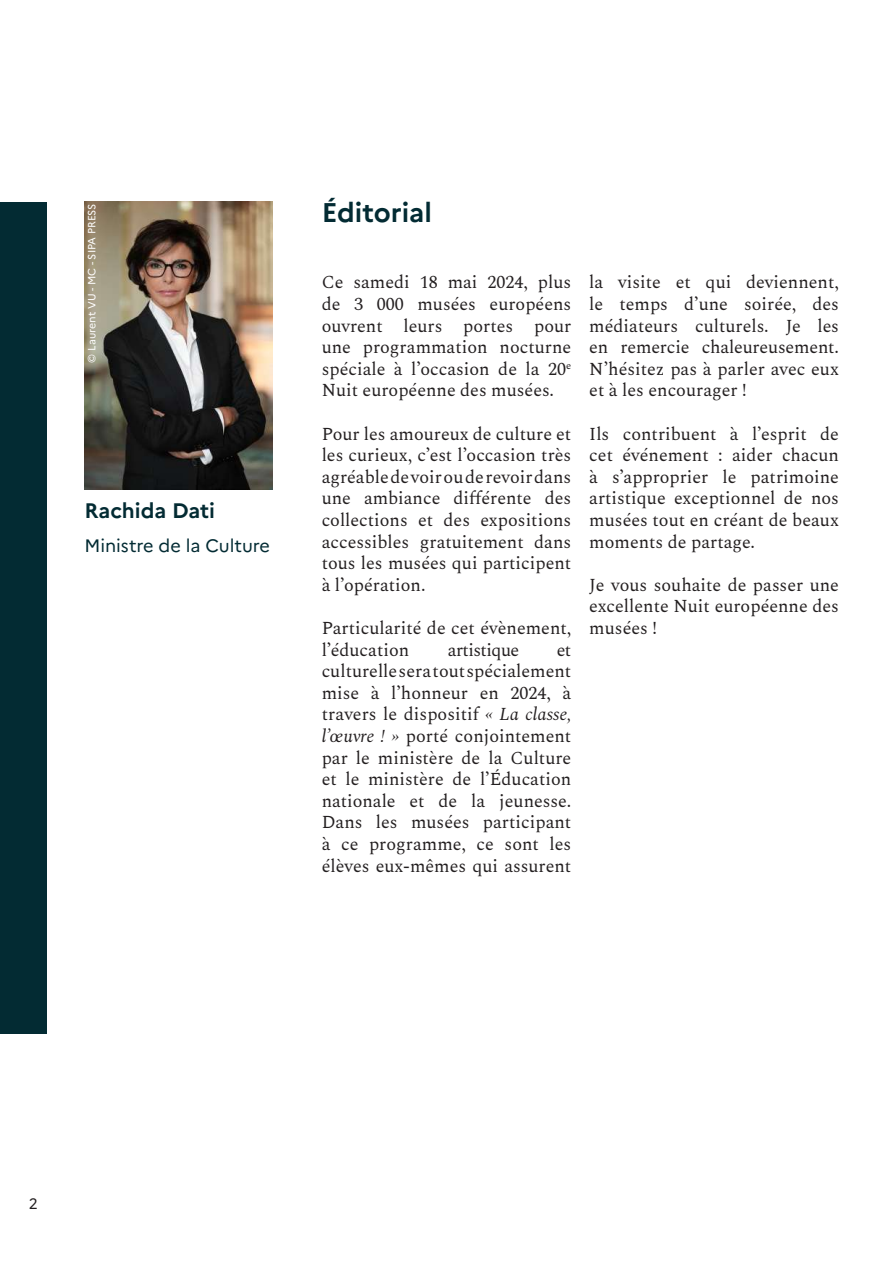
<style>
.page{position:relative;width:893px;height:1263px;background:#fff}
.page>*{position:absolute;margin:0;border:0;box-sizing:border-box;transform-origin:0 0}
.t1{font:700 27px "Marianne";color:#032b33}
.t2{font:700 21px "Marianne";color:#032b33}
.t3{font:18px/21.6px "Spectral";color:#231f20;text-align:justify}
.t4{font:18px "Marianne";color:#032b33}
.t5{font:18px "Spectral";letter-spacing:-.03em;color:#231f20}
.t6{font:15px "Marianne";color:#231f20}
.t7{font:10.5px "Marianne";color:#fff}
.s1{font-style:italic}
</style>
<div class="page">
<div style="left:0;top:202px;width:47px;height:831px;background:#032b33"></div>
<img style="left:84px;top:202px;width:188px;height:287px">
<p class="t7" style="left:84px;top:362px;width:161px;rotate:-90deg">© Laurent VU - MC - SIPA PRESS</p>
<p class="t2" style="left:84px;top:494px;width:132px">Rachida Dati</p>
<p class="t4" style="left:84px;top:532px;width:187px">Ministre de la Culture</p>
<h1 class="t1" style="left:322px;top:192px;width:112px">Éditorial</h1>
<p class="t3" style="left:322px;top:270px;width:251px">Ce samedi 18 mai 2024, plus de 3 000 musées européens ouvrent leurs portes pour une programmation nocturne spéciale à l’occasion de la 20<sup>e </sup>Nuit européenne des musées.</p>
<p class="t3" style="left:322px;top:421px;width:251px">Pour les amoureux de culture et les curieux, c’est l’occasion très agréable de voir ou de revoir dans une ambiance différente des collections et des expositions accessibles gratuitement dans tous les musées qui participent à l’opération.</p>
<p class="t3" style="left:322px;top:616px;width:251px">Particularité de cet évènement, l’éducation</p>
<p class="t5" style="left:448px;top:637px;width:73px">artistique</p>
<p class="t3" style="left:322px;top:637px;width:251px;text-indent:235px">et culturelle sera tout spécialement mise à l’honneur en 2024, à travers le dispositif <span class="s1">« La classe, l’œuvre ! »</span> porté conjointement par le ministère de la Culture et le ministère de l’Éducation nationale et de la jeunesse.<br>Dans les musées participant à ce programme, ce sont les élèves eux-mêmes qui assurent</p>
<p class="t3" style="left:589px;top:270px;width:251px">la visite et qui deviennent, le temps d’une soirée, des médiateurs culturels. Je les en remercie chaleureusement.<br>N’hésitez pas à parler avec eux et à les encourager !</p>
<p class="t3" style="left:589px;top:421px;width:251px">Ils contribuent à l’esprit de cet événement : aider chacun à s’approprier le patrimoine artistique exceptionnel de nos musées tout en créant de beaux moments de partage.</p>
<p class="t3" style="left:589px;top:573px;width:251px">Je vous souhaite de passer une excellente Nuit européenne des musées !</p>
<p class="t6" style="left:29px;top:1192px;width:10px">2</p>
</div>
